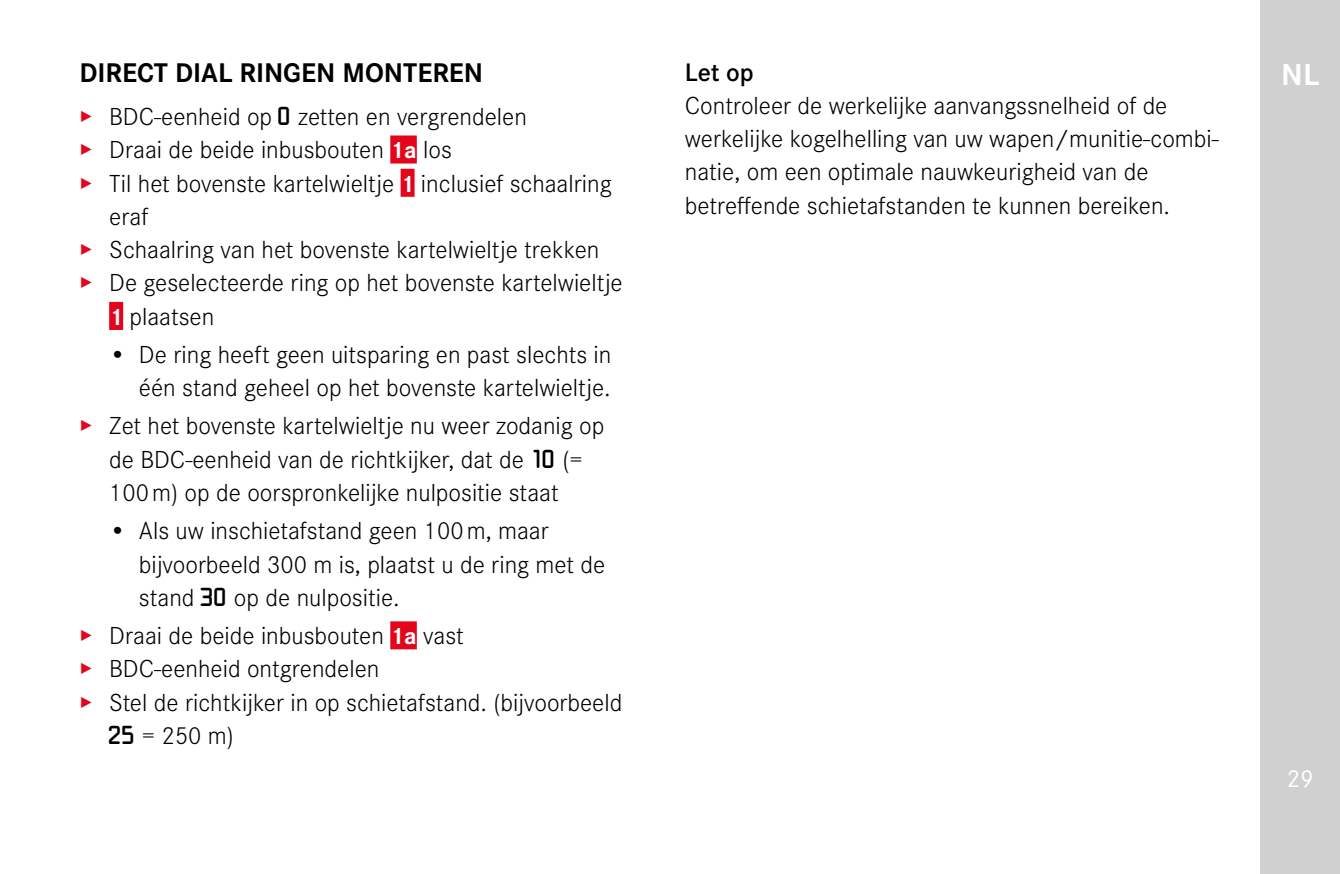
<style>
.page{position:relative;width:1340px;height:874px;background:#fff}
.page>*{position:absolute;margin:0;border:0;box-sizing:border-box;transform-origin:0 0}
.t1{font:700 31.5px "Corporate S";color:#fff}
.Heading____Heading_0{font:700 28px "Corporate S";color:#000}
.Heading____Note_Head{font:600 26.25px "Corporate S";color:#000}
.Text____Body_Text{font:300 25.55px/33.2px "Corporate S";color:#000}
.t2{font:25.55px "Corporate S";color:#fff}
.s1{color:#e3051b}
.s2{font-family:"LG1054";font-weight:400;font-size:22.75px}
.s3{font-weight:700;font-size:24.5px;color:#fff}
</style>
<div class="page">
<div style="left:1260px;top:0;width:79px;height:873px;background:#d0d0d0"></div>
<div style="left:390px;top:135px;width:27px;height:28px;background:#e3051b"></div>
<div style="left:400px;top:169px;width:14px;height:28px;background:#e3051b"></div>
<div style="left:109px;top:302px;width:14px;height:28px;background:#e3051b"></div>
<div style="left:390px;top:621px;width:27px;height:28px;background:#e3051b"></div>
<p class="Heading____Heading_0" style="left:79px;top:50px;width:405px">DIRECT DIAL RINGEN MONTEREN</p>
<p class="Text____Body_Text" style="left:79px;top:98px;width:449px"><span class="s1">▸</span> BDC-eenheid op <span class="s2">0</span> zetten en vergrendelen</p>
<p class="Text____Body_Text" style="left:79px;top:131px;width:374px"><span class="s1">▸</span> Draai de beide inbusbouten <span class="s3">1a</span> los</p>
<p class="Text____Body_Text" style="left:109px;top:165px;width:504px;text-indent:-30px"><span class="s1">▸</span> Til het bovenste kartelwieltje <span class="s3">1</span> inclusief schaalring eraf</p>
<p class="Text____Body_Text" style="left:79px;top:231px;width:521px"><span class="s1">▸</span> Schaalring van het bovenste kartelwieltje trekken</p>
<p class="Text____Body_Text" style="left:109px;top:264px;width:515px;text-indent:-30px"><span class="s1">▸</span> De geselecteerde ring op het bovenste kartelwieltje<br><span class="s3">1</span> plaatsen</p>
<p class="Text____Body_Text" style="left:109px;top:336px;width:504px;text-align:right">• De ring heeft geen uitsparing en past slechts in één stand geheel op het bovenste kartelwieltje.</p>
<p class="Text____Body_Text" style="left:109px;top:407px;width:497px;text-indent:-30px"><span class="s1">▸</span> Zet het bovenste kartelwieltje nu weer zodanig op de BDC-eenheid van de richtkijker, dat de <span class="s2">10</span> (=<br>100m) op de oorspronkelijke nulpositie staat</p>
<p class="Text____Body_Text" style="left:139px;top:512px;width:468px;text-indent:-30px">• Als uw inschietafstand geen 100m, maar bijvoorbeeld 300 m is, plaatst u de ring met de stand <span class="s2">30</span> op de nulpositie.</p>
<p class="Text____Body_Text" style="left:79px;top:617px;width:386px"><span class="s1">▸</span> Draai de beide inbusbouten <span class="s3">1a</span> vast</p>
<p class="Text____Body_Text" style="left:79px;top:650px;width:301px"><span class="s1">▸</span> BDC-eenheid ontgrendelen</p>
<p class="Text____Body_Text" style="left:109px;top:683px;width:514px;text-indent:-30px"><span class="s1">▸</span> Stel de richtkijker in op schietafstand. (bijvoorbeeld<br><span class="s2">25</span> = 250 m)</p>
<p class="Heading____Note_Head" style="left:685px;top:52px;width:70px">Let op</p>
<p class="Text____Body_Text" style="left:685px;top:87px;width:535px">Controleer de werkelijke aanvangssnelheid of de werkelijke kogelhelling van uw wapen/munitie-combi&shy;natie, om een optimale nauwkeurigheid van de betreffende schietafstanden te kunnen bereiken.</p>
<p class="t1" style="left:1281px;top:49px;width:39px">NL</p>
<p class="t2" style="left:1286px;top:759px;width:29px">29</p>
</div>
